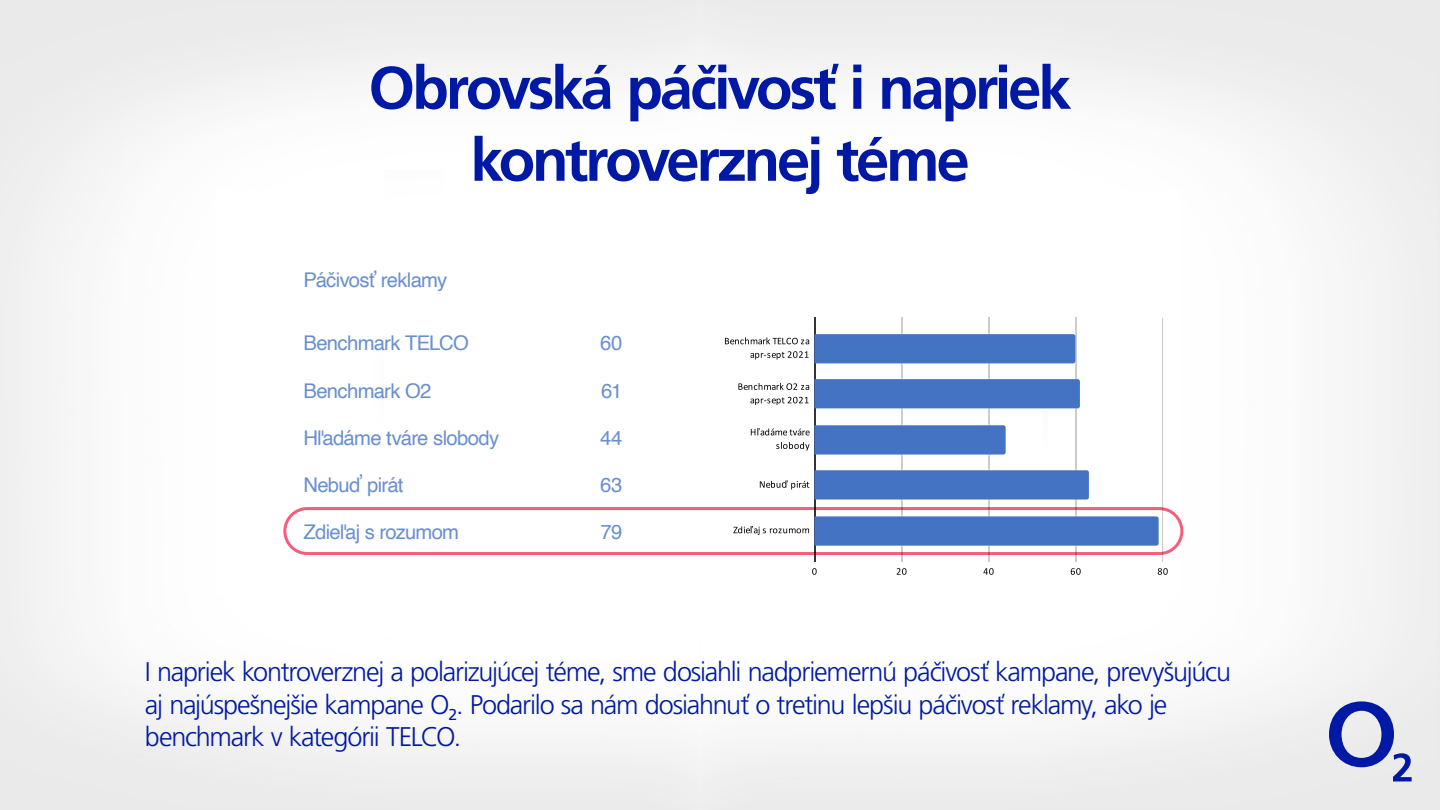
<style>
.page{position:relative;width:1440px;height:810px;background:#fff}
.page>*{position:absolute;margin:0;border:0;box-sizing:border-box;transform-origin:0 0}
.t1{font:700 60px/72px "Frutiger CE";letter-spacing:-.055em;color:#0019a5;text-align:center}
.t2{font:300 27px/32.4px "Frutiger CE";letter-spacing:-.045em;color:#0019a5}
.t3{font:20.25px "Helvetica";letter-spacing:-.035em;color:#6a8fd0}
</style>
<div class="page">
<svg style="left:1329px;top:701px;width:83px;height:80px"></svg>
<hr style="left:814px;top:318px;width:2px;height:244px;background:#333">
<hr style="left:901px;top:318px;width:1px;height:244px;background:#ccc">
<hr style="left:989px;top:318px;width:1px;height:244px;background:#ccc">
<hr style="left:1075px;top:318px;width:2px;height:244px;background:#ccc">
<hr style="left:1162px;top:318px;width:1px;height:244px;background:#ccc">
<svg style="left:815px;top:515px;width:344px;height:32px"></svg>
<svg style="left:815px;top:469px;width:274px;height:32px"></svg>
<svg style="left:815px;top:378px;width:265px;height:32px"></svg>
<svg style="left:815px;top:333px;width:261px;height:32px"></svg>
<svg style="left:733px;top:526px;width:76px;height:9px"></svg>
<svg style="left:760px;top:480px;width:49px;height:9px"></svg>
<svg style="left:751px;top:424px;width:255px;height:32px"></svg>
<svg style="left:738px;top:383px;width:71px;height:7px"></svg>
<svg style="left:750px;top:397px;width:59px;height:8px"></svg>
<svg style="left:725px;top:337px;width:84px;height:7px"></svg>
<svg style="left:750px;top:351px;width:59px;height:9px"></svg>
<svg style="left:812px;top:568px;width:5px;height:7px"></svg>
<svg style="left:897px;top:568px;width:10px;height:7px"></svg>
<svg style="left:983px;top:568px;width:11px;height:7px"></svg>
<svg style="left:1071px;top:568px;width:10px;height:7px"></svg>
<svg style="left:1158px;top:568px;width:10px;height:7px"></svg>
<div style="left:283px;top:507px;width:900px;height:48px;border:3px solid #f65d7c;border-radius:22px"></div>
<h1 class="t1" style="left:368px;top:52px;width:705px">Obrovská páčivosť i napriek kontroverznej téme</h1>
<p class="t3" style="left:303px;top:264px;width:145px">Páčivosť reklamy</p>
<p class="t3" style="left:303px;top:328px;width:167px">Benchmark TELCO</p>
<p class="t3" style="left:600px;top:328px;width:24px">60</p>
<p class="t3" style="left:303px;top:375px;width:130px">Benchmark O2</p>
<p class="t3" style="left:601px;top:375px;width:23px">61</p>
<p class="t3" style="left:303px;top:422px;width:197px">Hľadáme tváre slobody</p>
<p class="t3" style="left:600px;top:422px;width:24px">44</p>
<p class="t3" style="left:303px;top:469px;width:102px">Nebuď pirát</p>
<p class="t3" style="left:600px;top:469px;width:24px">63</p>
<p class="t3" style="left:303px;top:517px;width:157px">Zdieľaj s rozumom</p>
<p class="t3" style="left:601px;top:517px;width:23px">79</p>
<p class="t2" style="left:145px;top:656px;width:1088px">I napriek kontroverznej a polarizujúcej téme, sme dosiahli nadpriemernú páčivosť kampane, prevyšujúcu aj najúspešnejšie kampane O<sub>2</sub>. Podarilo sa nám dosiahnuť o tretinu lepšiu páčivosť reklamy, ako je benchmark v kategórii TELCO.</p>
</div>
